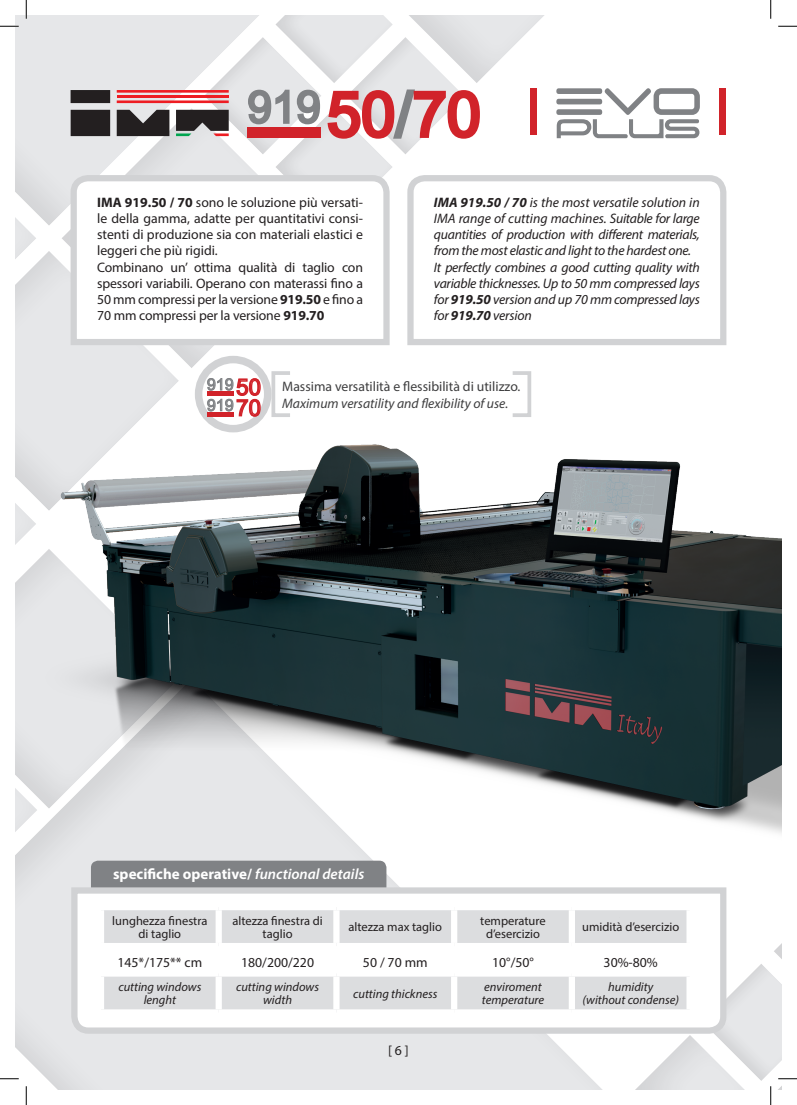
<style>
.page{position:relative;width:797px;height:1105px;background:#fff}
.page>*{position:absolute;margin:0;border:0;box-sizing:border-box;transform-origin:0 0}
.t1{font:700 93.88px "Cordia UPC";color:#d1232a}
.t2{font:700 24.5px/20.6px "Cordia UPC";color:#808285}
.t3{font:700 15px "Myriad Pro";color:#fff}
.t4{font:13.75px/16.2px "Myriad Pro";letter-spacing:-.005em;color:#231f20}
.t5{font:italic 13.75px/16.2px "Myriad Pro";letter-spacing:-.02em;color:#231f20}
.t6{font:13.75px "Myriad Pro";color:#3e3e3f}
.t7{font:italic 13.75px "Myriad Pro";color:#3e3e3f}
.t8{font:12.5px/12.5px "Myriad Pro";color:#231f20;text-align:center}
.t9{font:italic 12.5px/12.5px "Myriad Pro";color:#231f20;text-align:center}
.s1{font-size:66.88px;color:#808285}
.s2{color:#808285}
.s3{font-weight:700}
.s4{font-size:34.38px;color:#d1232a}
.s5{font-weight:600;font-style:italic}
</style>
<div class="page">
<div style="left:16px;top:16px;width:160px;height:209px;background:#e6e7e9"></div>
<svg style="left:16px;top:177px;width:22px;height:64px"></svg>
<svg style="left:59px;top:106px;width:117px;height:135px;fill:#e6e7e9"></svg>
<svg style="left:16px;top:1019px;width:585px;height:70px;background:#e7e8e9"></svg>
<svg style="left:67px;top:172px;width:323px;height:69px"></svg>
<svg style="left:407px;top:175px;width:320px;height:66px"></svg>
<svg style="left:68px;top:1019px;width:560px;height:18px"></svg>
<img style="left:16px;top:241px;width:765px;height:778px">
<div style="left:719px;top:88px;width:6px;height:46px;background:#d1232a"></div>
<div style="left:71px;top:90px;width:39px;height:13px;background:#231f20"></div>
<svg style="left:117px;top:110px;width:52px;height:26px"></svg>
<hr style="left:117px;top:100px;width:112px;height:3px;background:#ee1d23">
<svg style="left:176px;top:16px;width:524px;height:212px"></svg>
<hr style="left:117px;top:95px;width:112px;height:3px;background:#ee1d23">
<hr style="left:117px;top:90px;width:112px;height:3px;background:#ee1d23">
<div style="left:71px;top:110px;width:39px;height:26px;background:#231f20"></div>
<svg style="left:199px;top:360px;width:69px;height:69px"></svg>
<div style="left:195px;top:356px;width:76px;height:76px;border:8px solid #d1d2d4;border-radius:50%"></div>
<div style="left:271px;top:371px;width:21px;height:46px;border:4px solid #d1d2d4"></div>
<div style="left:511px;top:371px;width:20px;height:46px;border:4px solid #d1d2d4"></div>
<svg style="left:207px;top:377px;width:54px;height:40px"></svg>
<svg style="left:0;top:25px;width:19px;height:2px"></svg>
<svg style="left:778px;top:25px;width:19px;height:2px"></svg>
<svg style="left:0;top:1078px;width:19px;height:1px"></svg>
<svg style="left:25px;top:0;width:2px;height:19px"></svg>
<svg style="left:25px;top:1086px;width:2px;height:19px"></svg>
<svg style="left:770px;top:0;width:1px;height:19px"></svg>
<svg style="left:628px;top:819px;width:169px;height:286px"></svg>
<h1 class="t1" style="left:247px;top:58px;width:235px"><span class="s1">919</span>50<span class="s2">/</span>70</h1>
<p class="t4" style="left:97px;top:194px;width:267px"><span class="s3">IMA 919.50 / 70</span> sono le soluzione più versati&shy;le della gamma, adatte per quantitativi consi&shy;stenti di produzione sia con materiali elastici e leggeri che più rigidi.<br>Combinano un’ ottima qualità di taglio con spessori variabili. Operano con materassi fino a 50 mm compressi per la versione <span class="s3">919.50</span> e fino a 70 mm compressi per la versione <span class="s3">919.70</span></p>
<p class="t5" style="left:434px;top:194px;width:267px"><span class="s3">IMA 919.50 / 70</span> is the most versatile solution in IMA range of cutting machines. Suitable for large quantities of production with different materials, from the most elastic and light to the hardest one.<br>It perfectly combines a good cutting quality with variable thicknesses. Up to 50 mm compressed lays for <span class="s3">919.50</span> version and up 70 mm compressed lays for <span class="s3">919.70</span> version</p>
<h2 class="t2" style="left:207px;top:375px;width:56px">919<span class="s4">50<br></span>919<span class="s4">70</span></h2>
<p class="t6" style="left:282px;top:378px;width:240px">Massima versatilità e flessibilità di utilizzo.</p>
<p class="t7" style="left:282px;top:394px;width:227px">Maximum versatility and flexibility of use.</p>
<p class="t3" style="left:113px;top:864px;width:253px">specifiche operative/ <span class="s5">functional details</span></p>
<p class="t8" style="left:112px;top:914px;width:97px">lunghezza finestra di taglio</p>
<p class="t8" style="left:232px;top:914px;width:92px">altezza finestra di taglio</p>
<p class="t8" style="left:348px;top:921px;width:95px">altezza max taglio</p>
<p class="t8" style="left:480px;top:914px;width:67px">temperature d’esercizio</p>
<p class="t8" style="left:582px;top:921px;width:98px">umidità d’esercizio</p>
<p class="t4" style="left:117px;top:953px;width:86px">145*/175** cm</p>
<p class="t4" style="left:241px;top:953px;width:74px">180/200/220</p>
<p class="t4" style="left:363px;top:953px;width:66px">50 / 70 mm</p>
<p class="t4" style="left:492px;top:953px;width:43px">10°/50°</p>
<p class="t4" style="left:603px;top:953px;width:56px">30%-80%</p>
<p class="t9" style="left:118px;top:981px;width:84px">cutting windows lenght</p>
<p class="t9" style="left:236px;top:981px;width:84px">cutting windows width</p>
<p class="t9" style="left:353px;top:987px;width:86px">cutting thickness</p>
<p class="t9" style="left:482px;top:981px;width:64px;text-align:left">enviroment temperature</p>
<p class="t9" style="left:582px;top:981px;width:98px">humidity<br>(without condense)</p>
<p class="t4" style="left:388px;top:1042px;width:22px">[ 6 ]</p>
</div>
